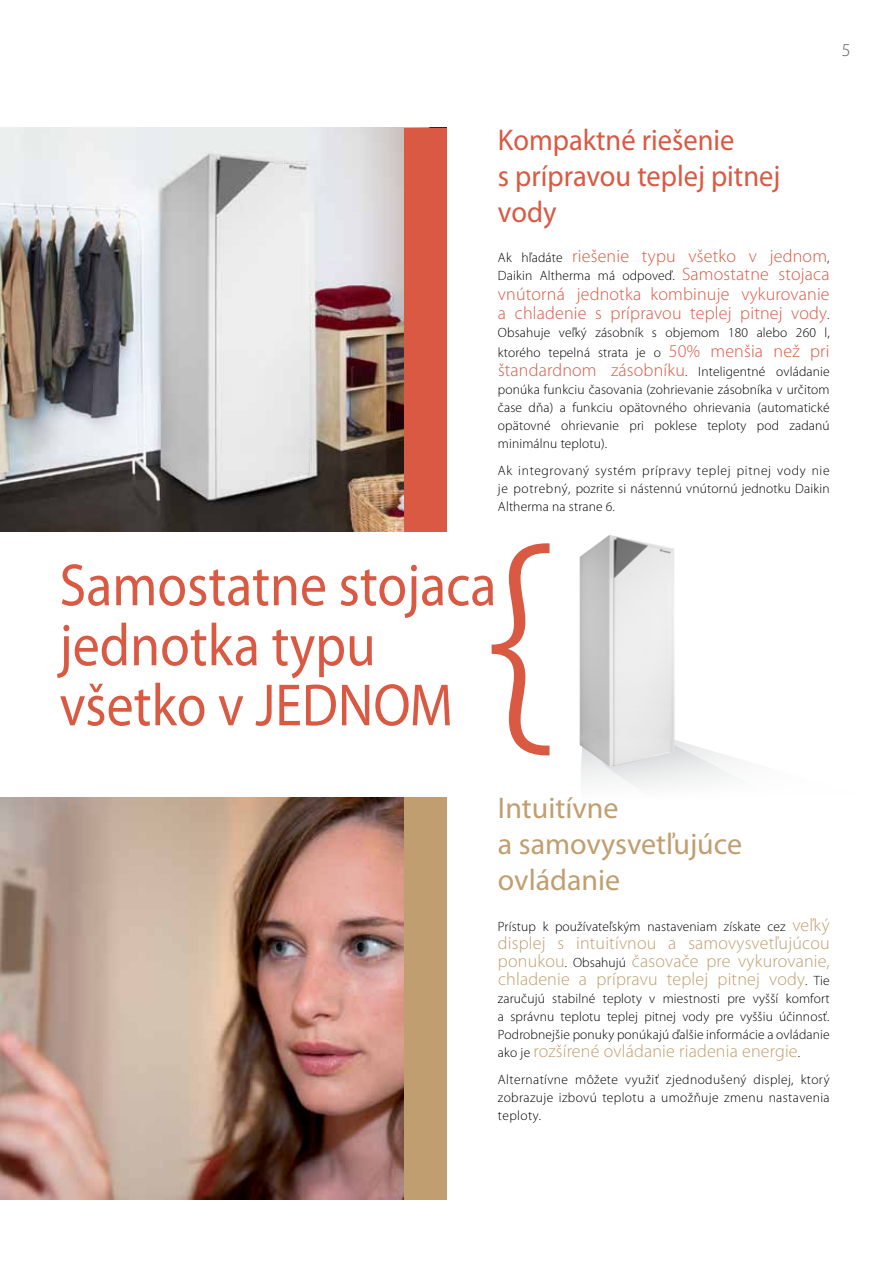
<style>
.page{position:relative;width:893px;height:1263px;background:#fff}
.page>*{position:absolute;margin:0;border:0;box-sizing:border-box;transform-origin:0 0}
.t1{font:60px/60px "Myriad Pro";color:#d95943;scale:.9 1}
.t2{font:30px/36px "Myriad Pro";color:#d95943;scale:.95 1}
.t3{font:30px/36px "Myriad Pro";color:#c19e6f}
.t4{font:300 18px/18px "Myriad Pro";letter-spacing:.01em;color:#c19e6f;text-align:justify}
.t5{font:300 18px/19.5px "Myriad Pro";letter-spacing:.01em;color:#d95943}
.t6{font:300 18px "Myriad Pro";color:#5a5b5d}
.t7{font:300 13.5px/18px "Myriad Pro";letter-spacing:.01em;color:#000;text-align:justify}
.s1{font-size:13.5px;color:#000}
.s2{font-size:18px;color:#d95943}
.s3{font-size:18px;color:#c19e6f}
</style>
<div class="page">
<svg style="left:580px;top:741px;width:156px;height:46px"></svg>
<svg style="left:492px;top:543px;width:57px;height:212px"></svg>
<img style="left:588px;top:535px;width:21px;height:16px">
<img style="left:0;top:128px;width:404px;height:403px">
<img style="left:0;top:797px;width:404px;height:402px">
<div style="left:404px;top:128px;width:42px;height:403px;background:#d95943"></div>
<div style="left:404px;top:797px;width:42px;height:402px;background:#c19e6f"></div>
<h3 class="t6" style="left:842px;top:40px;width:10px">5</h3>
<h2 class="t2" style="left:498px;top:122px;width:299px">Kompaktné riešenie<br>s prípravou teplej pitnej vody</h2>
<h3 class="t5" style="left:498px;top:247px;width:333px"><span class="s1">Ak hľadáte</span> riešenie typu všetko v jednom<span class="s1">,</span></h3>
<p class="t7" style="left:498px;top:267px;width:333px">Daikin Altherma má odpoveď. <span class="s2">Samostatne stojaca</span></p>
<h3 class="t5" style="left:498px;top:284px;width:333px">vnútorná jednotka kombinuje vykurovanie a chladenie s prípravou teplej pitnej vody<span class="s1">.</span></h3>
<p class="t7" style="left:498px;top:323px;width:333px;line-height:19.5px">Obsahuje veľký zásobník s objemom 180 alebo 260 l, ktorého tepelná strata je o <span class="s2">50% menšia než pri štandardnom zásobníku</span>. Inteligentné ovládanie</p>
<p class="t7" style="left:498px;top:381px;width:333px">ponúka funkciu časovania (zohrievanie zásobníka v určitom čase dňa) a funkciu opätovného ohrievania (automatické opätovné ohrievanie pri poklese teploty pod zadanú minimálnu teplotu).</p>
<p class="t7" style="left:498px;top:461px;width:333px">Ak integrovaný systém prípravy teplej pitnej vody nie je potrebný, pozrite si nástennú vnútornú jednotku Daikin Altherma na strane 6.</p>
<h1 class="t1" style="left:60px;top:554px;width:487px">Samostatne stojaca jednotka typu všetko v JEDNOM</h1>
<h2 class="t3" style="left:498px;top:790px;width:246px">Intuitívne<br>a samovysvetľujúce ovládanie</h2>
<p class="t7" style="left:498px;top:918px;width:333px">Prístup k používateľským nastaveniam získate cez <span class="s3">veľký</span></p>
<h3 class="t4" style="left:498px;top:935px;width:333px">displej s intuitívnou a samovysvetľujúcou ponukou<span class="s1">. Obsahujú</span> časovače pre vykurovanie, chladenie a prípravu teplej pitnej vody<span class="s1">. Tie</span></h3>
<p class="t7" style="left:498px;top:990px;width:333px">zaručujú stabilné teploty v miestnosti pre vyšší komfort a správnu teplotu teplej pitnej vody pre vyššiu účinnosť.<br>Podrobnejšie ponuky ponúkajú ďalšie informácie a ovládanie</p>
<h3 class="t4" style="left:498px;top:1043px;width:304px"><span class="s1">ako je</span> rozšírené ovládanie riadenia energie<span class="s1">.</span></h3>
<p class="t7" style="left:498px;top:1070px;width:333px">Alternatívne môžete využiť zjednodušený displej, ktorý zobrazuje izbovú teplotu a umožňuje zmenu nastavenia teploty.</p>
</div>
